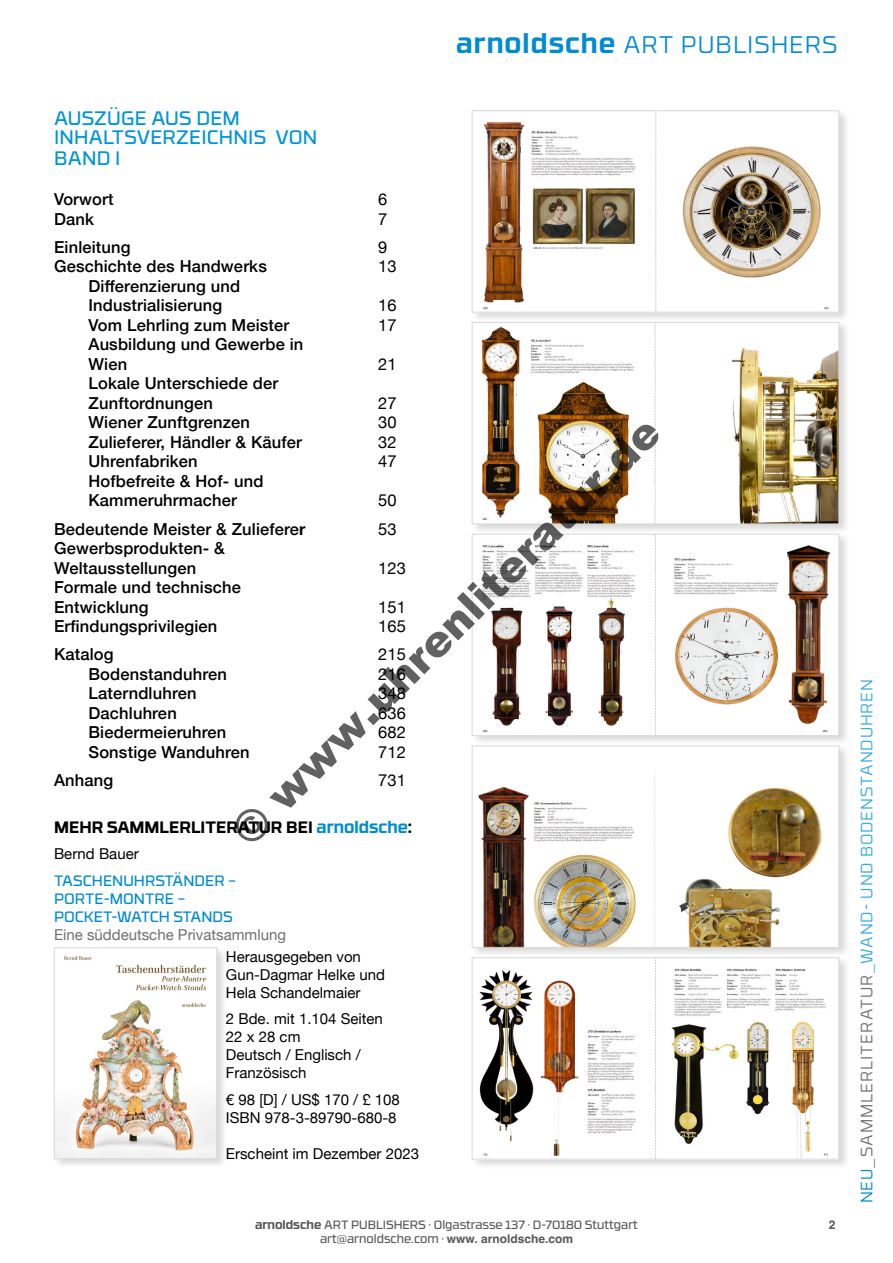
<style>
.page{position:relative;width:893px;height:1263px;background:#fff}
.page>*{position:absolute;margin:0;border:0;box-sizing:border-box;transform-origin:0 0}
.t1{font:900 43.2px "Arial";color:rgb(0 0 0/.62)}
.t2{font:300 24px "RB No 3.1";letter-spacing:.04em;color:#008bd2}
._1_grundtext{font:19.5px "RB No 3.1";letter-spacing:.01em;color:#0095d8}
._1_grundtext-2{font:500 16.5px "Helvetica Neue";letter-spacing:.01em;color:#000}
._1_grundtext-3{font:16.5px "Helvetica Neue";letter-spacing:.01em;color:#000}
._1_titel{font:300 16.5px "RB No 3.1";letter-spacing:.055em;color:#35abe2}
.t3{font:700 16.5px "RB No 3.1";color:#000}
.t4{font:15px/18px "Helvetica Neue";color:#000}
.t5{font:15px/18px "Helvetica Neue";color:#706f6f}
.t6{font:15px/18px "RB No 3.1";color:#008bd2}
.t7{font:12px/14.4px "RB No 3.1";color:#575756;text-align:center}
.t8{font:700 12px "Helvetica";color:#575756}
.s1{font-weight:700;font-size:27px}
.s2{font-weight:700}
.s3{color:#008bd2}
.s4{font-family:"RB No 3.1";color:#008bd2}
.s5{font-family:"Helvetica";font-weight:700}
.s6{color:#706f6f}
</style>
<div class="page">
<div style="left:471px;top:109px;width:379px;height:214px;background:#000;opacity:.15"></div>
<img style="left:474px;top:113px;width:363px;height:197px">
<div style="left:472px;top:111px;width:367px;height:201px;border:1px solid #d8d8d8"></div>
<div style="left:471px;top:744px;width:379px;height:214px;background:#000;opacity:.15"></div>
<div style="left:472px;top:746px;width:367px;height:201px;background:#fff"></div>
<img style="left:478px;top:778px;width:345px;height:167px">
<div style="left:472px;top:746px;width:367px;height:201px;border:1px solid #d8d8d8"></div>
<div style="left:471px;top:321px;width:379px;height:213px;background:#000;opacity:.15"></div>
<img style="left:474px;top:324px;width:363px;height:198px">
<div style="left:472px;top:322px;width:367px;height:202px;border:1px solid #d8d8d8"></div>
<div style="left:53px;top:946px;width:175px;height:223px;background:#000;opacity:.15"></div>
<img style="left:56px;top:949px;width:159px;height:208px">
<div style="left:54px;top:947px;width:163px;height:212px;border:1px solid #d8d8d8"></div>
<div style="left:471px;top:956px;width:379px;height:213px;background:#000;opacity:.15"></div>
<img style="left:474px;top:959px;width:363px;height:198px">
<div style="left:472px;top:957px;width:367px;height:202px;border:1px solid #d8d8d8"></div>
<div style="left:471px;top:532px;width:379px;height:214px;background:#000;opacity:.15"></div>
<img style="left:474px;top:536px;width:363px;height:198px">
<div style="left:472px;top:534px;width:367px;height:202px;border:1px solid #d8d8d8"></div>
<h2 class="t2" style="left:456px;top:27px;width:383px"><span class="s1">arnoldsche</span> ART PUBLISHERS</h2>
<p class="_1_grundtext" style="left:54px;top:104px;width:188px">AUSZÜGE AUS DEM</p>
<p class="_1_grundtext" style="left:54px;top:122px;width:265px">INHALTSVERZEICHNIS VON</p>
<p class="_1_grundtext" style="left:54px;top:143px;width:68px">BAND I</p>
<p class="_1_grundtext-2" style="left:54px;top:186px;width:61px">Vorwort</p>
<p class="_1_grundtext-3" style="left:378px;top:188px;width:11px">6</p>
<p class="_1_grundtext-2" style="left:54px;top:206px;width:41px">Dank</p>
<p class="_1_grundtext-3" style="left:378px;top:207px;width:11px">7</p>
<p class="_1_grundtext-2" style="left:54px;top:234px;width:78px">Einleitung</p>
<p class="_1_grundtext-3" style="left:378px;top:235px;width:11px">9</p>
<p class="_1_grundtext-2" style="left:54px;top:253px;width:214px">Geschichte des Handwerks</p>
<p class="_1_grundtext-3" style="left:378px;top:255px;width:20px">13</p>
<p class="_1_grundtext-2" style="left:88px;top:273px;width:153px">Differenzierung und</p>
<p class="_1_grundtext-2" style="left:89px;top:292px;width:135px">Industrialisierung</p>
<p class="_1_grundtext-3" style="left:378px;top:294px;width:20px">16</p>
<p class="_1_grundtext-2" style="left:88px;top:312px;width:202px">Vom Lehrling zum Meister</p>
<p class="_1_grundtext-3" style="left:378px;top:313px;width:20px">17</p>
<p class="_1_grundtext-2" style="left:88px;top:331px;width:216px">Ausbildung und Gewerbe in</p>
<p class="_1_grundtext-2" style="left:89px;top:351px;width:40px">Wien</p>
<p class="_1_grundtext-3" style="left:378px;top:352px;width:20px">21</p>
<p class="_1_grundtext-2" style="left:88px;top:370px;width:191px">Lokale Unterschiede der</p>
<p class="_1_grundtext-2" style="left:89px;top:390px;width:126px">Zunftordnungen</p>
<p class="_1_grundtext-3" style="left:378px;top:391px;width:20px">27</p>
<p class="_1_grundtext-2" style="left:88px;top:409px;width:163px">Wiener Zunftgrenzen</p>
<p class="_1_grundtext-3" style="left:378px;top:411px;width:20px">30</p>
<p class="_1_grundtext-2" style="left:89px;top:429px;width:215px">Zulieferer, Händler &amp; Käufer</p>
<p class="_1_grundtext-3" style="left:378px;top:430px;width:20px">32</p>
<p class="_1_grundtext-2" style="left:88px;top:448px;width:111px">Uhrenfabriken</p>
<p class="_1_grundtext-3" style="left:378px;top:450px;width:20px">47</p>
<p class="_1_grundtext-2" style="left:89px;top:468px;width:176px">Hofbefreite &amp; Hof- und</p>
<p class="_1_grundtext-2" style="left:89px;top:487px;width:150px">Kammeruhrmacher</p>
<p class="_1_grundtext-3" style="left:378px;top:489px;width:20px">50</p>
<p class="_1_grundtext-2" style="left:54px;top:515px;width:253px">Bedeutende Meister &amp; Zuliefere<span class="s2">r</span></p>
<p class="_1_grundtext-3" style="left:378px;top:517px;width:20px">53</p>
<p class="_1_grundtext-2" style="left:54px;top:535px;width:172px">Gewerbsprodukten- &amp;</p>
<p class="_1_grundtext-2" style="left:54px;top:554px;width:144px">Weltausstellungen</p>
<p class="_1_grundtext-3" style="left:378px;top:556px;width:29px">123</p>
<p class="_1_grundtext-2" style="left:54px;top:574px;width:188px">Formale und technische</p>
<p class="_1_grundtext-2" style="left:54px;top:593px;width:96px">Entwicklung</p>
<p class="_1_grundtext-3" style="left:378px;top:595px;width:29px">151</p>
<p class="_1_grundtext-2" style="left:54px;top:613px;width:165px">Erfindungsprivilegien</p>
<p class="_1_grundtext-3" style="left:378px;top:614px;width:29px">165</p>
<p class="_1_grundtext-2" style="left:54px;top:641px;width:61px">Katalog</p>
<p class="_1_grundtext-3" style="left:378px;top:642px;width:29px">215</p>
<p class="_1_grundtext-2" style="left:88px;top:660px;width:140px">Bodenstanduhren</p>
<p class="_1_grundtext-3" style="left:378px;top:662px;width:29px">216</p>
<p class="_1_grundtext-2" style="left:88px;top:680px;width:110px">Laterndluhren</p>
<p class="_1_grundtext-3" style="left:378px;top:681px;width:29px">348</p>
<p class="_1_grundtext-2" style="left:88px;top:699px;width:90px">Dachluhren</p>
<p class="_1_grundtext-3" style="left:378px;top:701px;width:29px">636</p>
<p class="_1_grundtext-2" style="left:88px;top:719px;width:139px">Biedermeieruhren</p>
<p class="_1_grundtext-3" style="left:378px;top:720px;width:29px">682</p>
<p class="_1_grundtext-2" style="left:89px;top:738px;width:163px">Sonstige Wanduhren</p>
<p class="_1_grundtext-3" style="left:378px;top:740px;width:29px">712</p>
<p class="_1_grundtext-2" style="left:54px;top:766px;width:61px">Anhang</p>
<p class="_1_grundtext-3" style="left:378px;top:768px;width:29px">731</p>
<p class="t3" style="left:54px;top:813px;width:360px">MEHR SAMMLERLITERATUR BEI <span class="s3">arnoldsche</span>:</p>
<p class="t4" style="left:54px;top:845px;width:86px">Bernd Bauer</p>
<p class="t6" style="left:54px;top:870px;width:184px">TASCHENUHRSTÄNDER –<br>PORTE-MONTRE –</p>
<p class="t5" style="left:54px;top:908px;width:234px"><span class="s4">POCKET-WATCH STANDS<br></span>Eine süddeutsche Privatsammlung</p>
<p class="t4" style="left:226px;top:948px;width:160px">Herausgegeben von<br>Gun-Dagmar Helke und<br>Hela Schandelmaier</p>
<p class="t4" style="left:226px;top:1011px;width:159px">2 Bde. mit 1.104 Seiten<br>22 x 28 cm</p>
<p class="t4" style="left:226px;top:1047px;width:136px">Deutsch / Englisch /<br>Französisch</p>
<p class="t4" style="left:226px;top:1091px;width:175px">€ 98 [D] / US$ 170 / £ 108</p>
<p class="t4" style="left:226px;top:1109px;width:172px">ISBN 978-3-89790-680-8</p>
<p class="t4" style="left:226px;top:1145px;width:195px">Erscheint im Dezember 2023</p>
<h1 class="t1" style="left:217px;top:815px;width:585px;rotate:-45deg">© www.uhrenliteratur.de</h1>
<p class="t7" style="left:255px;top:1216px;width:384px"><span class="s2">arnoldsche</span> ART PUBLISHERS · Olgastrasse 137 · D-70180 Stuttgart art@arnoldsche.com · <span class="s5">www. arnoldsche.com</span></p>
<p class="t8" style="left:829px;top:1217px;width:8px">2</p>
<p class="_1_titel" style="left:854px;top:1203px;width:526px;rotate:-90deg"><span class="s3">NEU</span><span class="s6">_SAMMLERLITERATUR</span>_WAND- UND BODENSTANDUHREN</p>
</div>
